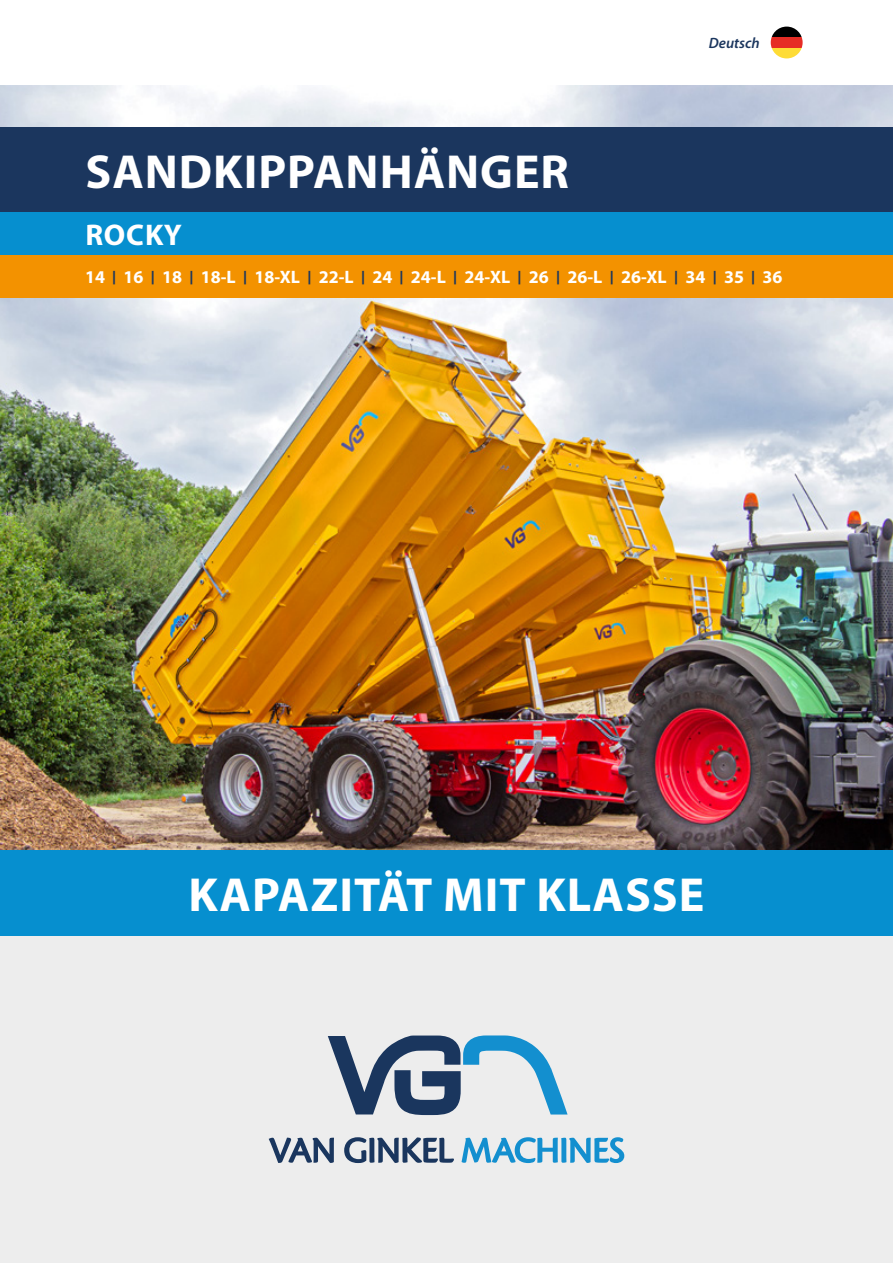
<style>
.page{position:relative;width:893px;height:1263px;background:#fff}
.page>*{position:absolute;margin:0;border:0;box-sizing:border-box;transform-origin:0 0}
.t1{font:700 48px "Myriad Pro";letter-spacing:.02em;color:#fff}
.t2{font:700 30px "Myriad Pro";letter-spacing:.03em;color:#fff}
.t3{font:700 18px "Myriad Pro";color:#fff}
.t4{font:italic 600 15px "Myriad Pro";color:#1b365e}
.s1{font-weight:900;font-size:13.5px;color:#1b365e}
</style>
<div class="page">
<img style="left:0;top:298px;width:893px;height:552px">
<img style="left:0;top:85px;width:893px;height:43px">
<div style="left:0;top:850px;width:893px;height:413px;background:#ededed"></div>
<svg style="left:269px;top:1137px;width:65px;height:26px"></svg>
<svg style="left:344px;top:1137px;width:110px;height:26px"></svg>
<svg style="left:462px;top:1137px;width:162px;height:26px"></svg>
<svg style="left:328px;top:1035px;width:240px;height:80px"></svg>
<div style="left:0;top:850px;width:893px;height:85px;background:#068fcf"></div>
<div style="left:0;top:128px;width:893px;height:85px;background:#1b365e"></div>
<div style="left:0;top:255px;width:893px;height:43px;background:#f39200"></div>
<div style="left:0;top:213px;width:893px;height:42px;background:#068fcf"></div>
<svg style="left:771px;top:27px;width:31px;height:10px"></svg>
<div style="left:771px;top:37px;width:32px;height:11px;background:#e62c25"></div>
<svg style="left:771px;top:48px;width:31px;height:10px"></svg>
<h1 class="t1" style="left:86px;top:141px;width:485px">SANDKIPPANHÄNGER</h1>
<h2 class="t2" style="left:85px;top:215px;width:98px">ROCKY</h2>
<p class="t4" style="left:709px;top:34px;width:53px">Deutsch</p>
<p class="t3" style="left:85px;top:265px;width:699px">14 <span class="s1">|</span> 16 <span class="s1">|</span> 18 <span class="s1">|</span> 18-L <span class="s1">|</span> 18-XL <span class="s1">|</span> 22-L <span class="s1">|</span> 24 <span class="s1">|</span> 24-L <span class="s1">|</span> 24-XL <span class="s1">|</span> 26 <span class="s1">|</span> 26-L <span class="s1">|</span> 26-XL <span class="s1">|</span> 34 <span class="s1">|</span> 35 <span class="s1">|</span> 36</p>
<h1 class="t1" style="left:188px;top:863px;width:517px">KAPAZITÄT MIT KLASSE</h1>
</div>
